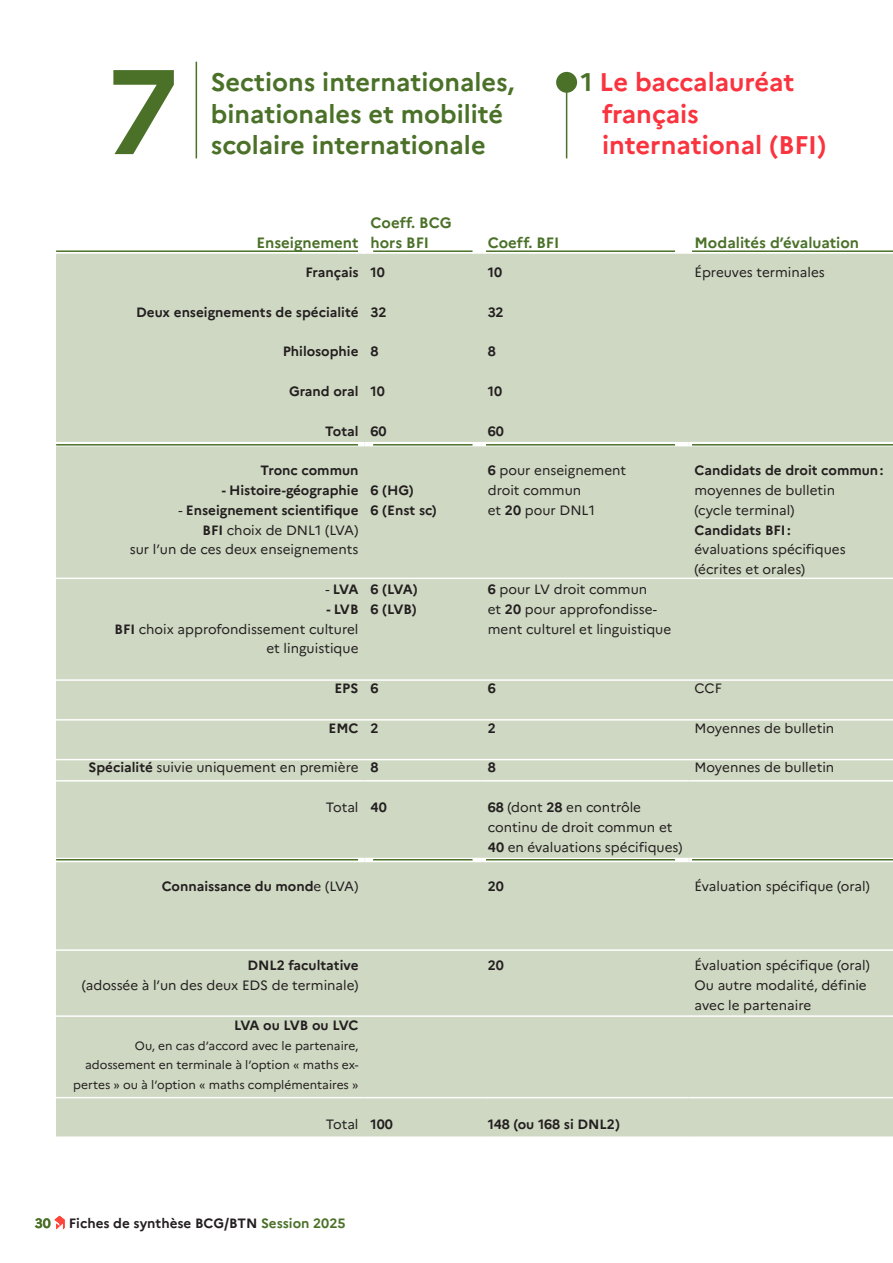
<style>
.page{position:relative;width:893px;height:1263px;background:#fff}
.page>*{position:absolute;margin:0;border:0;box-sizing:border-box;transform-origin:0 0}
.t1{font:700 120px "Marianne";color:#4b7129}
.titre_1{font:700 25.5px "Marianne";color:#f9343f}
.t2{font:700 25.35px "Marianne";color:#4b7129}
.t3{font:700 15px/19.8px "Marianne";color:#4b7129}
.t4{font:13.5px/19.8px "Marianne";color:#231f20}
.t5{font:700 13.5px/19.8px "Marianne";color:#231f20}
.t6{font:700 13.5px "Marianne";letter-spacing:-.04em;color:#231f20}
.t7{font:700 13.5px "Marianne";color:#4b7129}
.t8{font:12px/19.8px "Marianne";color:#231f20;text-align:right}
.s1{color:#4b7129}
.s2{font-weight:400}
.s3{font-weight:700}
</style>
<div class="page">
<hr style="left:196px;top:62px;width:1px;height:96px;background:#4b7129">
<div style="left:556px;top:72px;width:21px;height:21px;background:#4b7129;border-radius:50%"></div>
<hr style="left:566px;top:79px;width:1px;height:79px;background:#4b7129">
<svg style="left:54px;top:1216px;width:11px;height:13px"></svg>
<svg style="left:58px;top:250px;width:835px;height:4px"></svg>
<div style="left:56px;top:254px;width:837px;height:882px;background:#cfd8c2"></div>
<hr style="left:363px;top:207px;width:3px;height:47px;background:#fff">
<hr style="left:56px;top:1097px;width:309px;height:1px;background:#fff">
<hr style="left:364px;top:1097px;width:118px;height:1px;background:#fff">
<hr style="left:482px;top:1097px;width:207px;height:1px;background:#fff">
<hr style="left:688px;top:1097px;width:205px;height:1px;background:#fff">
<svg style="left:56px;top:442px;width:308px;height:4px"></svg>
<svg style="left:364px;top:442px;width:118px;height:4px"></svg>
<svg style="left:482px;top:442px;width:206px;height:4px"></svg>
<svg style="left:688px;top:442px;width:205px;height:4px"></svg>
<hr style="left:56px;top:780px;width:309px;height:1px;background:#fff">
<hr style="left:364px;top:780px;width:118px;height:1px;background:#fff">
<hr style="left:482px;top:780px;width:207px;height:1px;background:#fff">
<hr style="left:688px;top:780px;width:205px;height:1px;background:#fff">
<svg style="left:56px;top:858px;width:308px;height:4px"></svg>
<svg style="left:364px;top:858px;width:118px;height:4px"></svg>
<svg style="left:482px;top:858px;width:206px;height:4px"></svg>
<svg style="left:688px;top:858px;width:205px;height:4px"></svg>
<hr style="left:54px;top:578px;width:839px;height:1px;background:#fff">
<hr style="left:54px;top:679px;width:839px;height:2px;background:#fff">
<hr style="left:54px;top:949px;width:839px;height:2px;background:#fff">
<hr style="left:54px;top:1015px;width:839px;height:2px;background:#fff">
<hr style="left:54px;top:719px;width:839px;height:1px;background:#fff">
<hr style="left:54px;top:759px;width:839px;height:1px;background:#fff">
<hr style="left:56px;top:250px;width:302px;height:2px;background:#4b7129">
<hr style="left:373px;top:250px;width:99px;height:2px;background:#4b7129">
<hr style="left:486px;top:250px;width:189px;height:2px;background:#4b7129">
<hr style="left:692px;top:250px;width:201px;height:2px;background:#4b7129">
<hr style="left:56px;top:444px;width:302px;height:1px;background:#4b7129">
<hr style="left:373px;top:444px;width:99px;height:1px;background:#4b7129">
<hr style="left:486px;top:444px;width:189px;height:1px;background:#4b7129">
<hr style="left:692px;top:444px;width:201px;height:1px;background:#4b7129">
<hr style="left:56px;top:859px;width:302px;height:1px;background:#4b7129">
<hr style="left:373px;top:859px;width:99px;height:1px;background:#4b7129">
<hr style="left:486px;top:859px;width:189px;height:1px;background:#4b7129">
<hr style="left:692px;top:859px;width:201px;height:1px;background:#4b7129">
<p class="t1" style="left:106px;top:38px;width:73px">7</p>
<p class="t2" style="left:211px;top:67px;width:305px">Sections internationales,</p>
<p class="t2" style="left:211px;top:98px;width:294px">binationales et mobilité</p>
<p class="t2" style="left:211px;top:130px;width:276px">scolaire internationale</p>
<p class="titre_1" style="left:581px;top:67px;width:215px"><span class="s1">1</span> Le baccalauréat</p>
<p class="titre_1" style="left:602px;top:98px;width:98px">français</p>
<p class="titre_1" style="left:602px;top:130px;width:226px">international (BFI)</p>
<p class="t3" style="left:256px;top:232px;width:104px">Enseignement</p>
<p class="t3" style="left:370px;top:213px;width:83px">Coeff. BCG hors BFI</p>
<p class="t3" style="left:488px;top:232px;width:73px">Coeff. BFI</p>
<p class="t3" style="left:694px;top:232px;width:166px">Modalités d’évaluation</p>
<p class="t5" style="left:306px;top:262px;width:54px">Français</p>
<p class="t5" style="left:370px;top:262px;width:16px">10</p>
<p class="t5" style="left:488px;top:262px;width:16px">10</p>
<p class="t4" style="left:694px;top:262px;width:132px">Épreuves terminales</p>
<p class="t5" style="left:136px;top:302px;width:224px">Deux enseignements de spécialité</p>
<p class="t5" style="left:370px;top:302px;width:17px">32</p>
<p class="t5" style="left:488px;top:302px;width:17px">32</p>
<p class="t5" style="left:283px;top:342px;width:77px">Philosophie</p>
<p class="t5" style="left:370px;top:342px;width:10px">8</p>
<p class="t5" style="left:488px;top:342px;width:10px">8</p>
<p class="t5" style="left:289px;top:381px;width:71px">Grand oral</p>
<p class="t5" style="left:370px;top:381px;width:16px">10</p>
<p class="t5" style="left:488px;top:381px;width:16px">10</p>
<p class="t5" style="left:325px;top:421px;width:35px">Total</p>
<p class="t5" style="left:370px;top:421px;width:18px">60</p>
<p class="t5" style="left:488px;top:421px;width:18px">60</p>
<p class="t5" style="left:261px;top:460px;width:99px">Tronc commun</p>
<p class="t5" style="left:222px;top:480px;width:138px">- Histoire-géographie</p>
<p class="t5" style="left:178px;top:500px;width:182px"><span class="s2">-</span> Enseignement scientifique</p>
<p class="t4" style="left:203px;top:520px;width:157px"><span class="s3">BFI</span> choix de DNL1 (LVA)</p>
<p class="t4" style="left:130px;top:540px;width:230px">sur l’un de ces deux enseignements</p>
<p class="t5" style="left:325px;top:579px;width:35px"><span class="s2">-</span> LVA</p>
<p class="t5" style="left:326px;top:599px;width:34px">- LVB</p>
<p class="t4" style="left:115px;top:619px;width:245px"><span class="s3">BFI</span> choix approfondissement culturel</p>
<p class="t4" style="left:266px;top:639px;width:94px">et linguistique</p>
<p class="t5" style="left:694px;top:460px;width:191px">Candidats de droit commun:</p>
<p class="t4" style="left:694px;top:480px;width:142px">moyennes de bulletin (cycle terminal)</p>
<p class="t5" style="left:694px;top:520px;width:98px">Candidats BFI:</p>
<p class="t4" style="left:694px;top:540px;width:153px">évaluations spécifiques</p>
<p class="t4" style="left:694px;top:559px;width:112px">(écrites et orales)</p>
<p class="t4" style="left:488px;top:460px;width:140px"><span class="s3">6</span> pour enseignement droit commun</p>
<p class="t4" style="left:488px;top:500px;width:109px">et <span class="s3">20</span> pour DNL1</p>
<p class="t5" style="left:370px;top:480px;width:45px">6 (HG)</p>
<p class="t5" style="left:370px;top:500px;width:68px">6 (Enst sc)</p>
<p class="t5" style="left:370px;top:579px;width:49px">6 (LVA)<br>6 (LVB)</p>
<p class="t4" style="left:488px;top:579px;width:161px"><span class="s3">6</span> pour LV droit commun</p>
<p class="t4" style="left:488px;top:599px;width:185px">et <span class="s3">20</span> pour approfondisse&shy;ment culturel et linguistique</p>
<p class="t5" style="left:334px;top:678px;width:26px">EPS</p>
<p class="t5" style="left:370px;top:678px;width:10px">6</p>
<p class="t5" style="left:488px;top:678px;width:10px">6</p>
<p class="t4" style="left:694px;top:678px;width:29px">CCF</p>
<p class="t5" style="left:328px;top:718px;width:32px">EMC</p>
<p class="t5" style="left:370px;top:718px;width:10px">2</p>
<p class="t5" style="left:488px;top:718px;width:10px">2</p>
<p class="t4" style="left:694px;top:718px;width:141px">Moyennes de bulletin</p>
<p class="t4" style="left:88px;top:757px;width:272px"><span class="s3">Spécialité</span> suivie uniquement en première</p>
<p class="t5" style="left:370px;top:757px;width:10px">8</p>
<p class="t5" style="left:488px;top:757px;width:10px">8</p>
<p class="t4" style="left:694px;top:757px;width:141px">Moyennes de bulletin</p>
<p class="t4" style="left:326px;top:797px;width:34px">Total</p>
<p class="t5" style="left:370px;top:797px;width:18px">40</p>
<p class="t4" style="left:488px;top:797px;width:196px"><span class="s3">68</span> (dont <span class="s3">28</span> en contrôle continu de droit commun et<br><span class="s3">40</span> en évaluations spécifiques)</p>
<p class="t5" style="left:162px;top:876px;width:198px">Connaissance du mond<span class="s2">e (LVA)</span></p>
<p class="t5" style="left:488px;top:876px;width:18px">20</p>
<p class="t4" style="left:694px;top:876px;width:177px">Évaluation spécifique (oral)</p>
<p class="t4" style="left:82px;top:955px;width:278px;text-align:right"><span class="s3">DNL2 facultative<br></span>(adossée à l’un des deux EDS de terminale)</p>
<p class="t6" style="left:234px;top:1017px;width:126px">LVA ou LVB ou LVC</p>
<p class="t8" style="left:73px;top:1035px;width:287px">Ou, en cas d’accord avec le partenaire, adossement en terminale à l’option « maths ex&shy;pertes » ou à l’option « maths complémentaires »</p>
<p class="t5" style="left:488px;top:955px;width:18px">20</p>
<p class="t4" style="left:694px;top:955px;width:177px">Évaluation spécifique (oral)</p>
<p class="t4" style="left:694px;top:975px;width:174px">Ou autre modalité, définie avec le partenaire</p>
<p class="t4" style="left:326px;top:1114px;width:34px">Total</p>
<p class="t5" style="left:370px;top:1114px;width:24px">100</p>
<p class="t5" style="left:488px;top:1114px;width:134px">148 (ou 168 si DNL2)</p>
<p class="t7" style="left:35px;top:1215px;width:18px">30</p>
<p class="t5" style="left:69px;top:1213px;width:278px">Fiches de synthèse BCG/BTN <span class="s1">Session 2025</span></p>
</div>
